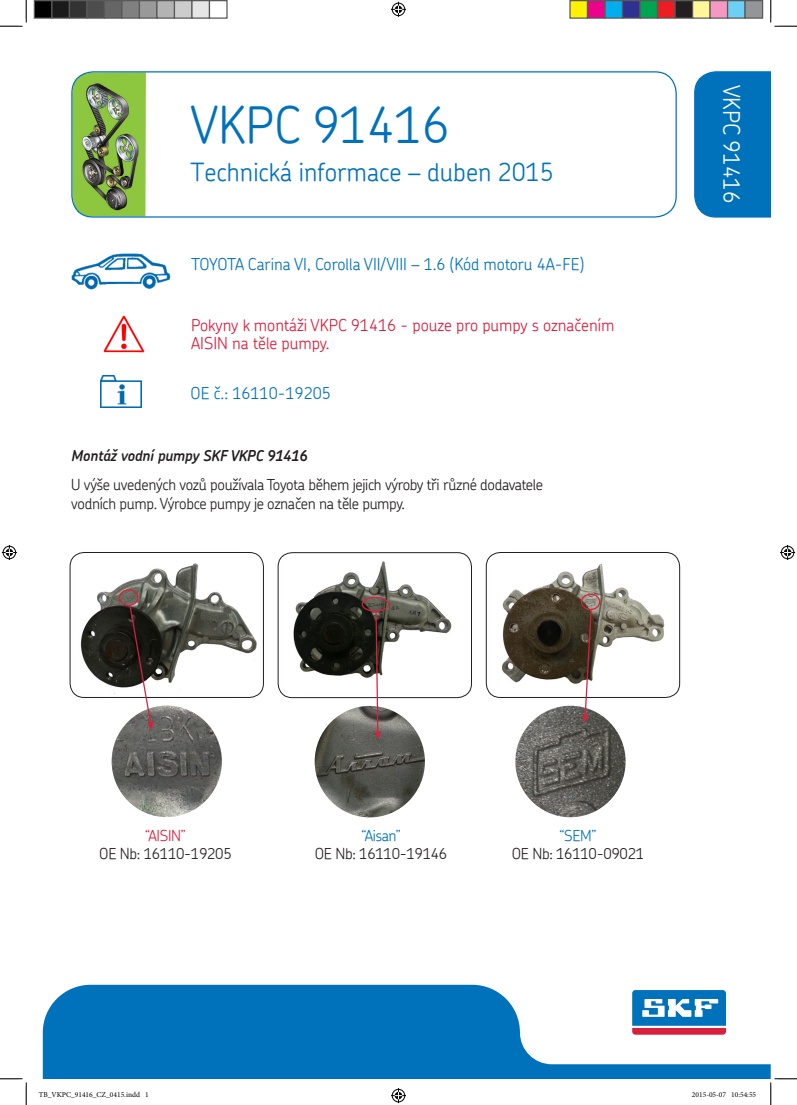
<style>
.page{position:relative;width:797px;height:1105px;background:#fff}
.page>*{position:absolute;margin:0;border:0;box-sizing:border-box;transform-origin:0 0}
.aa_title_head{font:300 50px "SKF Chevin";letter-spacing:-.005em;color:#0072bc}
.aa_title_head-2{font:300 25px "SKF Chevin";color:#0072bc}
.ac_title_head_side{font:300 22.5px "SKF Chevin";color:#fff}
.ad_icon_title{font:300 16.25px "SKF Chevin";color:#0072bc}
.ae_icon_title_red{font:300 16.25px "SKF Chevin";color:#da1f3d}
.ai_body{font:300 15px "SKF Chevin";letter-spacing:-.02em;color:#231f20}
.ai_body-2{font:italic 600 15px "SKF Chevin";letter-spacing:-.02em;color:#231f20}
.ai_body-3{font:300 15px "SKF Chevin";letter-spacing:-.02em;color:#0072bc}
.ai_body-4{font:300 15px "SKF Chevin";letter-spacing:-.02em;color:#da1f3d}
.t1{font:7.5px "Minion Pro";color:#000}
</style>
<div class="page">
<img style="left:73px;top:73px;width:73px;height:143px">
<img style="left:71px;top:253px;width:100px;height:36px">
<img style="left:103px;top:315px;width:42px;height:38px">
<div style="left:694px;top:71px;width:76px;height:147px;background:#0072bc"></div>
<img style="left:81px;top:81px;width:62px;height:131px">
<div style="left:71px;top:71px;width:605px;height:147px;border:1px solid #0072bc;border-radius:21px"></div>
<img style="left:101px;top:375px;width:41px;height:33px">
<svg style="left:43px;top:985px;width:727px;height:94px;fill:#0072bc"></svg>
<div style="left:630px;top:988px;width:98px;height:49px;background:#fff;border-radius:5px"></div>
<svg style="left:632px;top:990px;width:94px;height:45px"></svg>
<img style="left:278px;top:553px;width:193px;height:145px">
<div style="left:278px;top:552px;width:193px;height:146px;border:1px solid #231f20;border-radius:14px"></div>
<img style="left:315px;top:706px;width:110px;height:111px">
<svg style="left:374px;top:609px;width:7px;height:131px"></svg>
<div style="left:361px;top:597px;width:28px;height:15px;border:1px solid #da1f3d;border-radius:50%"></div>
<img style="left:70px;top:552px;width:193px;height:145px">
<div style="left:70px;top:552px;width:193px;height:146px;border:1px solid #231f20;border-radius:14px"></div>
<img style="left:112px;top:706px;width:110px;height:111px">
<svg style="left:128px;top:603px;width:25px;height:127px"></svg>
<div style="left:119px;top:589px;width:19px;height:17px;border:1px solid #da1f3d;border-radius:50%"></div>
<img style="left:486px;top:552px;width:193px;height:145px">
<div style="left:486px;top:552px;width:193px;height:146px;border:1px solid #231f20;border-radius:14px"></div>
<img style="left:515px;top:706px;width:110px;height:111px">
<svg style="left:582px;top:608px;width:10px;height:115px"></svg>
<div style="left:581px;top:594px;width:19px;height:16px;border:1px solid #da1f3d;border-radius:50%"></div>
<svg style="left:0;top:0;width:27px;height:27px"></svg>
<svg style="left:0;top:1078px;width:27px;height:27px"></svg>
<svg style="left:770px;top:0;width:27px;height:27px"></svg>
<svg style="left:770px;top:1078px;width:27px;height:27px"></svg>
<svg style="left:391px;top:2px;width:15px;height:15px"></svg>
<svg style="left:391px;top:1088px;width:15px;height:15px"></svg>
<svg style="left:2px;top:545px;width:15px;height:15px"></svg>
<svg style="left:780px;top:545px;width:15px;height:15px"></svg>
<div style="left:34px;top:1px;width:18px;height:17px;background:#000"></div>
<div style="left:34px;top:0;width:18px;height:19px;border:1px solid #595959"></div>
<div style="left:52px;top:1px;width:17px;height:17px;background:#1a1a1a"></div>
<div style="left:51px;top:0;width:19px;height:19px;border:1px solid #595959"></div>
<div style="left:69px;top:1px;width:18px;height:17px;background:#333"></div>
<div style="left:69px;top:0;width:19px;height:19px;border:1px solid #595959"></div>
<div style="left:87px;top:1px;width:17px;height:17px;background:#4d4d4d"></div>
<div style="left:86px;top:0;width:19px;height:19px;border:1px solid #595959"></div>
<div style="left:104px;top:1px;width:18px;height:17px;background:#666"></div>
<div style="left:104px;top:0;width:18px;height:19px;border:1px solid #595959"></div>
<div style="left:122px;top:1px;width:17px;height:17px;background:#808080"></div>
<div style="left:121px;top:0;width:19px;height:19px;border:1px solid #595959"></div>
<div style="left:139px;top:1px;width:18px;height:17px;background:#999"></div>
<div style="left:139px;top:0;width:19px;height:19px;border:1px solid #595959"></div>
<div style="left:157px;top:1px;width:17px;height:17px;background:#b3b3b3"></div>
<div style="left:156px;top:0;width:19px;height:19px;border:1px solid #595959"></div>
<div style="left:174px;top:1px;width:18px;height:17px;background:#ccc"></div>
<div style="left:174px;top:0;width:18px;height:19px;border:1px solid #595959"></div>
<div style="left:192px;top:1px;width:17px;height:17px;background:#e6e6e6"></div>
<div style="left:191px;top:0;width:19px;height:19px;border:1px solid #595959"></div>
<div style="left:209px;top:0;width:19px;height:19px;border:1px solid #595959"></div>
<div style="left:570px;top:1px;width:17px;height:17px;background:#fff101"></div>
<div style="left:569px;top:0;width:19px;height:19px;border:1px solid #595959"></div>
<div style="left:587px;top:1px;width:18px;height:17px;background:#ed028c"></div>
<div style="left:587px;top:0;width:18px;height:19px;border:1px solid #595959"></div>
<div style="left:605px;top:1px;width:17px;height:17px;background:#00aeef"></div>
<div style="left:604px;top:0;width:19px;height:19px;border:1px solid #595959"></div>
<div style="left:622px;top:1px;width:18px;height:17px;background:#2e3092"></div>
<div style="left:622px;top:0;width:18px;height:19px;border:1px solid #595959"></div>
<div style="left:640px;top:1px;width:17px;height:17px;background:#00a54f"></div>
<div style="left:639px;top:0;width:19px;height:19px;border:1px solid #595959"></div>
<div style="left:657px;top:1px;width:18px;height:17px;background:#ee1d23"></div>
<div style="left:657px;top:0;width:18px;height:19px;border:1px solid #595959"></div>
<div style="left:675px;top:1px;width:17px;height:17px;background:#231f20"></div>
<div style="left:674px;top:0;width:19px;height:19px;border:1px solid #595959"></div>
<div style="left:692px;top:1px;width:18px;height:17px;background:#fff79a"></div>
<div style="left:692px;top:0;width:18px;height:19px;border:1px solid #595959"></div>
<div style="left:710px;top:1px;width:17px;height:17px;background:#f499c2"></div>
<div style="left:709px;top:0;width:19px;height:19px;border:1px solid #595959"></div>
<div style="left:727px;top:1px;width:18px;height:17px;background:#6bcff6"></div>
<div style="left:727px;top:0;width:18px;height:19px;border:1px solid #595959"></div>
<div style="left:745px;top:1px;width:17px;height:17px;background:#939598"></div>
<div style="left:744px;top:0;width:19px;height:19px;border:1px solid #595959"></div>
<p class="aa_title_head" style="left:190px;top:93px;width:261px">VKPC 91416</p>
<p class="aa_title_head-2" style="left:190px;top:155px;width:365px">Technická informace – duben 2015</p>
<p class="ad_icon_title" style="left:191px;top:254px;width:394px">TOYOTA Carina VI, Corolla VII/VIII – 1.6 (Kód motoru 4A-FE)</p>
<p class="ae_icon_title_red" style="left:191px;top:315px;width:425px">Pokyny k montáži VKPC 91416 - pouze pro pumpy s označením</p>
<p class="ae_icon_title_red" style="left:191px;top:332px;width:140px">AISIN na těle pumpy.</p>
<p class="ad_icon_title" style="left:190px;top:382px;width:142px">OE č.: 16110-19205</p>
<p class="ai_body-2" style="left:71px;top:446px;width:238px">Montáž vodní pumpy SKF VKPC 91416</p>
<p class="ai_body" style="left:71px;top:475px;width:473px">U výše uvedených vozů používala Toyota během jejich výroby tři různé dodavatele</p>
<p class="ai_body" style="left:71px;top:494px;width:335px">vodních pump. Výrobce pumpy je označen na těle pumpy.</p>
<p class="ac_title_head_side" style="left:746px;top:85px;width:120px;rotate:90deg">VKPC 91416</p>
<p class="ai_body-4" style="left:145px;top:825px;width:42px">“AISIN”</p>
<p class="ai_body" style="left:99px;top:844px;width:134px">OE Nb: 16110-19205</p>
<p class="ai_body-3" style="left:361px;top:825px;width:41px">“Aisan”</p>
<p class="ai_body" style="left:315px;top:844px;width:134px">OE Nb: 16110-19146</p>
<p class="ai_body-3" style="left:559px;top:825px;width:39px">“SEM”</p>
<p class="ai_body" style="left:511px;top:844px;width:134px">OE Nb: 16110-09021</p>
<p class="t1" style="left:39px;top:1090px;width:111px">TB_VKPC_91416_CZ_0415.indd 1</p>
<p class="t1" style="left:692px;top:1090px;width:66px">2015-05-07 10:54:55</p>
</div>
